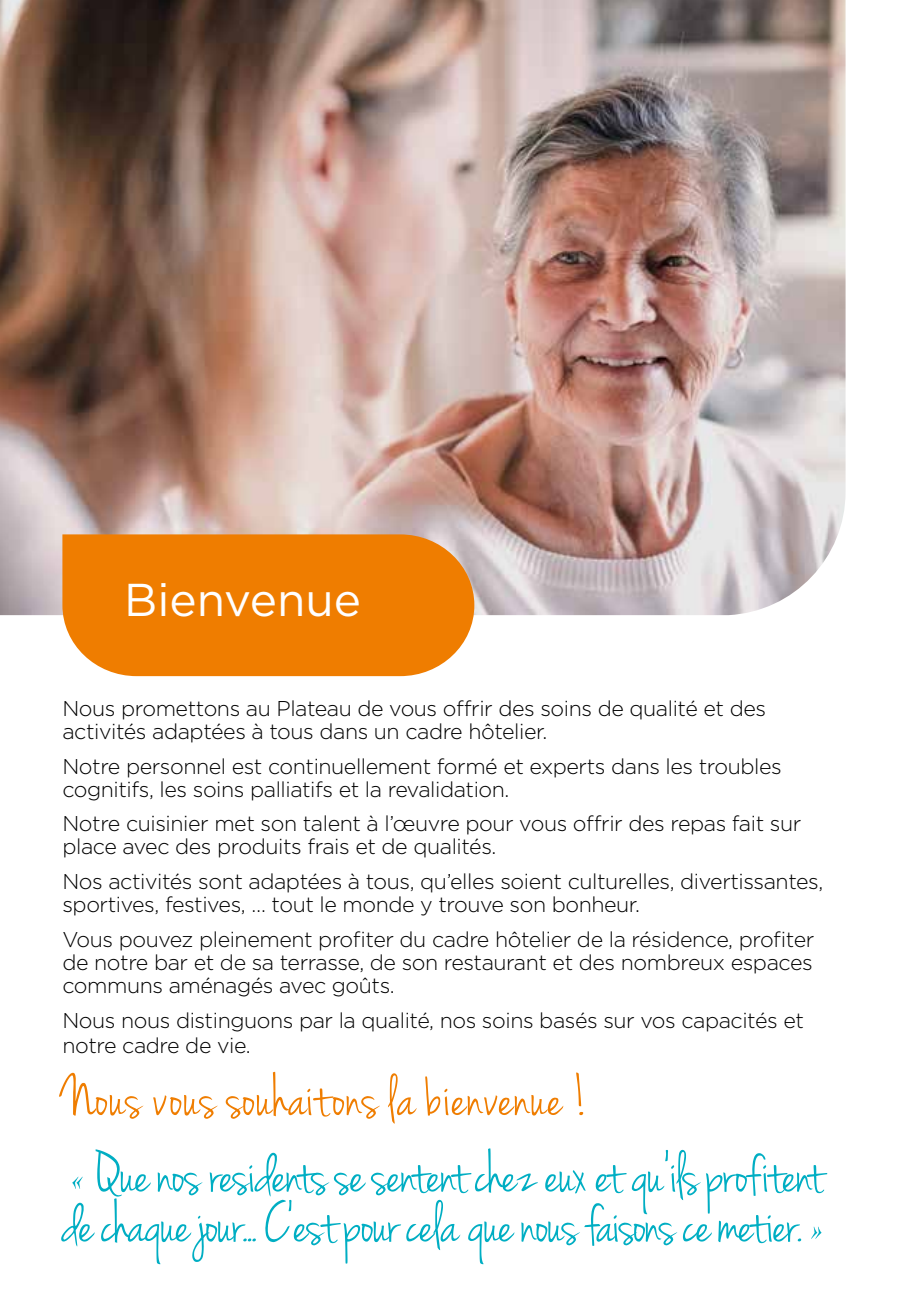
<style>
.page{position:relative;width:908px;height:1304px;background:#fff}
.page>*{position:absolute;margin:0;border:0;box-sizing:border-box;transform-origin:0 0}
.t1{font:60px/76.6px "Jenna Sue";letter-spacing:-.02em;color:#00aec3}
.t2{font:46px "Gotham";color:#fff}
.t3{font:300 21.4px/23px "Gotham";letter-spacing:-.02em;color:#000}
.s1{color:#ef7d00}
.s2{font-family:"Savoye Let Plain"}
</style>
<div class="page">
<img style="left:0;top:0;width:845px;height:615px">
<div style="left:62px;top:534px;width:412px;height:142px;background:#ef7d00"></div>
<h2 class="t2" style="left:124px;top:570px;width:238px">Bienvenue</h2>
<p class="t3" style="left:62px;top:696px;width:705px">Nous promettons au Plateau de vous offrir des soins de qualité et des activités adaptées à tous dans un cadre hôtelier.</p>
<p class="t3" style="left:62px;top:754px;width:720px">Notre personnel est continuellement formé et experts dans les troubles cognitifs, les soins palliatifs et la revalidation.</p>
<p class="t3" style="left:62px;top:812px;width:740px">Notre cuisinier met son talent à l’œuvre pour vous offrir des repas fait sur place avec des produits frais et de qualités.</p>
<p class="t3" style="left:62px;top:869px;width:762px">Nos activités sont adaptées à tous, qu’elles soient culturelles, divertissantes, sportives, festives, … tout le monde y trouve son bonheur.</p>
<p class="t3" style="left:62px;top:927px;width:753px;text-align:justify">Vous pouvez pleinement profiter du cadre hôtelier de la résidence, profiter de notre bar et de sa terrasse, de son restaurant et des nombreux espaces communs aménagés avec goûts.</p>
<p class="t3" style="left:62px;top:1007px;width:742px;line-height:25px">Nous nous distinguons par la qualité, nos soins basés sur vos capacités et notre cadre de vie.</p>
<h1 class="t1" style="left:62px;top:1062px;width:762px"><span class="s1">Nous vous souhaitons la bienvenue !<br></span><span class="s2">«</span> Que nos residents se sentent chez eux et qu’ils profitent</h1>
<h1 class="t1" style="left:62px;top:1189px;width:765px">de chaque jour... C’est pour cela que nous faisons ce metier. <span class="s2">»</span></h1>
</div>
